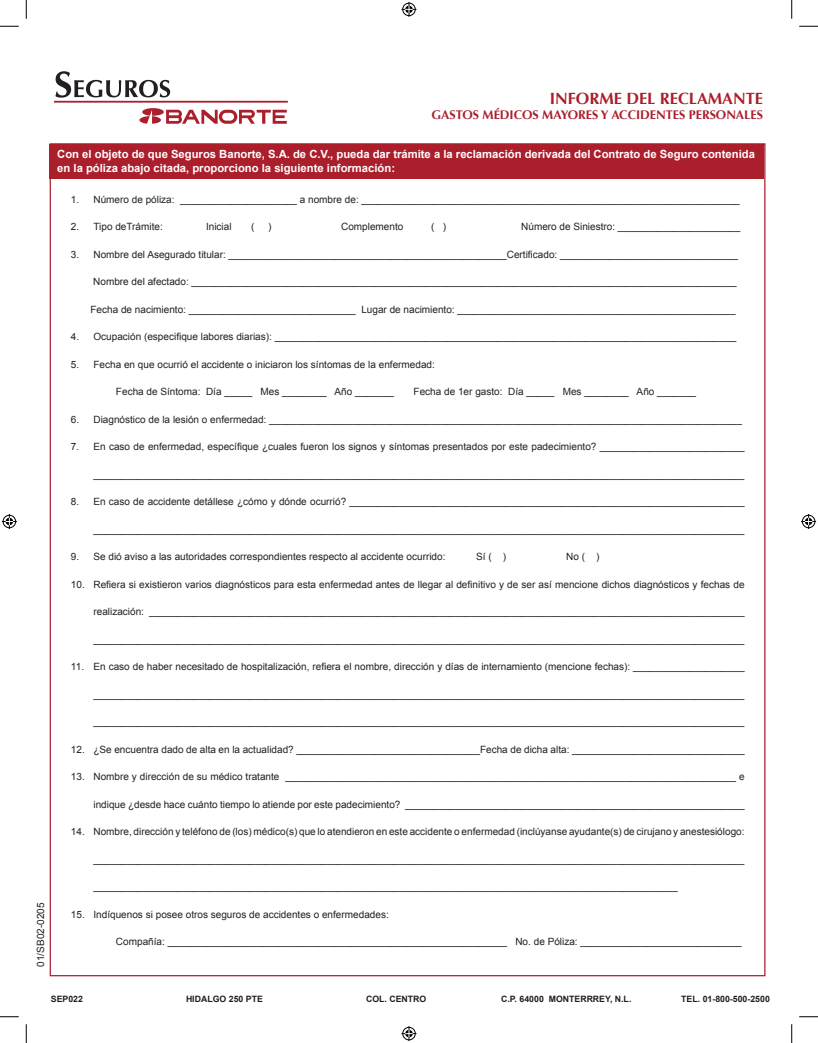
<style>
.page{position:relative;width:818px;height:1043px;background:#fff}
.page>*{position:absolute;margin:0;border:0;box-sizing:border-box;transform-origin:0 0}
.t1{font:700 16.25px "Optima";color:#ab1e2c}
.t2{font:700 12.5px "Optima";color:#ab1e2c}
.t3{font:700 11.25px/13.5px "Arial";color:#fff}
.t4{font:10px "Arial";color:#231f20}
.t5{font:700 8.75px "Arial";color:#231f20}
</style>
<div class="page">
<hr style="left:54px;top:101px;width:234px;height:2px;background:#ab1e2c">
<svg style="left:139px;top:108px;width:148px;height:16px"></svg>
<svg style="left:55px;top:71px;width:115px;height:27px"></svg>
<div style="left:50px;top:144px;width:714px;height:34px;background:#ab1e2c"></div>
<svg style="left:0;top:25px;width:19px;height:2px"></svg>
<svg style="left:799px;top:25px;width:19px;height:2px"></svg>
<svg style="left:0;top:1016px;width:19px;height:1px"></svg>
<svg style="left:799px;top:1016px;width:19px;height:1px"></svg>
<svg style="left:25px;top:0;width:2px;height:19px"></svg>
<svg style="left:25px;top:1024px;width:2px;height:18px"></svg>
<svg style="left:791px;top:0;width:1px;height:19px"></svg>
<svg style="left:791px;top:1024px;width:1px;height:18px"></svg>
<svg style="left:401px;top:2px;width:15px;height:15px"></svg>
<svg style="left:401px;top:1026px;width:15px;height:15px"></svg>
<svg style="left:2px;top:514px;width:15px;height:15px"></svg>
<svg style="left:801px;top:514px;width:15px;height:15px"></svg>
<p class="t4" style="left:34px;top:966px;width:65px;rotate:-90deg">01/SB02-0205</p>
<h1 class="t1" style="left:549px;top:89px;width:215px">INFORME DEL RECLAMANTE</h1>
<p class="t2" style="left:431px;top:107px;width:333px">GASTOS MÉDICOS MAYORES Y ACCIDENTES PERSONALES</p>
<p class="t3" style="left:57px;top:148px;width:699px">Con el objeto de que Seguros Banorte, S.A. de C.V., pueda dar trámite a la reclamación derivada del Contrato de Seguro contenida en la póliza abajo citada, proporciono la siguiente información:</p>
<p class="t4" style="left:71px;top:192px;width:670px">1. Número de póliza: _____________________ a nombre de: ____________________________________________________________________</p>
<p class="t4" style="left:71px;top:220px;width:93px">2. Tipo deTrámite:</p>
<p class="t4" style="left:206px;top:220px;width:27px">Inicial</p>
<p class="t4" style="left:251px;top:220px;width:5px">(</p>
<p class="t4" style="left:268px;top:220px;width:5px">)</p>
<p class="t4" style="left:341px;top:220px;width:64px">Complemento</p>
<p class="t4" style="left:431px;top:220px;width:16px">( )</p>
<p class="t4" style="left:521px;top:220px;width:221px">Número de Siniestro: ______________________</p>
<p class="t4" style="left:71px;top:247px;width:668px">3. Nombre del Asegurado titular: __________________________________________________Certificado: ________________________________</p>
<p class="t4" style="left:93px;top:275px;width:645px">Nombre del afectado: __________________________________________________________________________________________________</p>
<p class="t4" style="left:90px;top:302px;width:646px">Fecha de nacimiento: ______________________________ Lugar de nacimiento: __________________________________________________</p>
<p class="t4" style="left:71px;top:330px;width:667px">4. Ocupación (especifique labores diarias): ___________________________________________________________________________________</p>
<p class="t4" style="left:71px;top:357px;width:365px">5. Fecha en que ocurrió el accidente o iniciaron los síntomas de la enfermedad:</p>
<p class="t4" style="left:116px;top:385px;width:279px">Fecha de Síntoma: Día _____ Mes ________ Año _______</p>
<p class="t4" style="left:413px;top:385px;width:284px">Fecha de 1er gasto: Día _____ Mes ________ Año _______</p>
<p class="t4" style="left:71px;top:412px;width:672px">6. Diagnóstico de la lesión o enfermedad: _____________________________________________________________________________________</p>
<p class="t4" style="left:71px;top:440px;width:675px">7. En caso de enfermedad, específique ¿cuales fueron los signos y síntomas presentados por este padecimiento? __________________________</p>
<p class="t4" style="left:93px;top:467px;width:652px">_____________________________________________________________________________________________________________________</p>
<p class="t4" style="left:71px;top:495px;width:675px">8. En caso de accidente detállese ¿cómo y dónde ocurrió? _______________________________________________________________________</p>
<p class="t4" style="left:93px;top:522px;width:652px">_____________________________________________________________________________________________________________________</p>
<p class="t4" style="left:71px;top:550px;width:376px">9. Se dió aviso a las autoridades correspondientes respecto al accidente ocurrido:</p>
<p class="t4" style="left:476px;top:550px;width:32px">Sí ( )</p>
<p class="t4" style="left:566px;top:550px;width:35px">No ( )</p>
<p class="t4" style="left:71px;top:577px;width:675px">10. Refiera si existieron varios diagnósticos para esta enfermedad antes de llegar al definitivo y de ser así mencione dichos diagnósticos y fechas de</p>
<p class="t4" style="left:93px;top:605px;width:652px">realización: ___________________________________________________________________________________________________________</p>
<p class="t4" style="left:93px;top:632px;width:652px">_____________________________________________________________________________________________________________________</p>
<p class="t4" style="left:71px;top:660px;width:675px">11. En caso de haber necesitado de hospitalización, refiera el nombre, dirección y días de internamiento (mencione fechas): ____________________</p>
<p class="t4" style="left:93px;top:687px;width:652px">_____________________________________________________________________________________________________________________</p>
<p class="t4" style="left:93px;top:715px;width:652px">_____________________________________________________________________________________________________________________</p>
<p class="t4" style="left:71px;top:742px;width:675px">12. ¿Se encuentra dado de alta en la actualidad? _________________________________Fecha de dicha alta: _______________________________</p>
<p class="t4" style="left:71px;top:770px;width:675px">13. Nombre y dirección de su médico tratante _________________________________________________________________________________ e</p>
<p class="t4" style="left:93px;top:797px;width:652px">indique ¿desde hace cuánto tiempo lo atiende por este padecimiento? _____________________________________________________________</p>
<p class="t4" style="left:71px;top:825px;width:675px">14. Nombre, dirección y teléfono de (los) médico(s) que lo atendieron en este accidente o enfermedad (inclúyanse ayudante(s) de cirujano y anestesiólogo:</p>
<p class="t4" style="left:93px;top:852px;width:652px">_____________________________________________________________________________________________________________________</p>
<p class="t4" style="left:93px;top:880px;width:585px">_________________________________________________________________________________________________________</p>
<p class="t4" style="left:71px;top:907px;width:319px">15. Indíquenos si posee otros seguros de accidentes o enfermedades:</p>
<p class="t4" style="left:116px;top:935px;width:627px">Compañía: _____________________________________________________________ No. de Póliza: _____________________________</p>
<p class="t5" style="left:51px;top:992px;width:34px">SEP022</p>
<p class="t5" style="left:186px;top:992px;width:78px">HIDALGO 250 PTE</p>
<p class="t5" style="left:366px;top:992px;width:62px">COL. CENTRO</p>
<p class="t5" style="left:501px;top:992px;width:132px">C.P. 64000 MONTERRREY, N.L.</p>
<p class="t5" style="left:681px;top:992px;width:90px">TEL. 01-800-500-2500</p>
</div>
